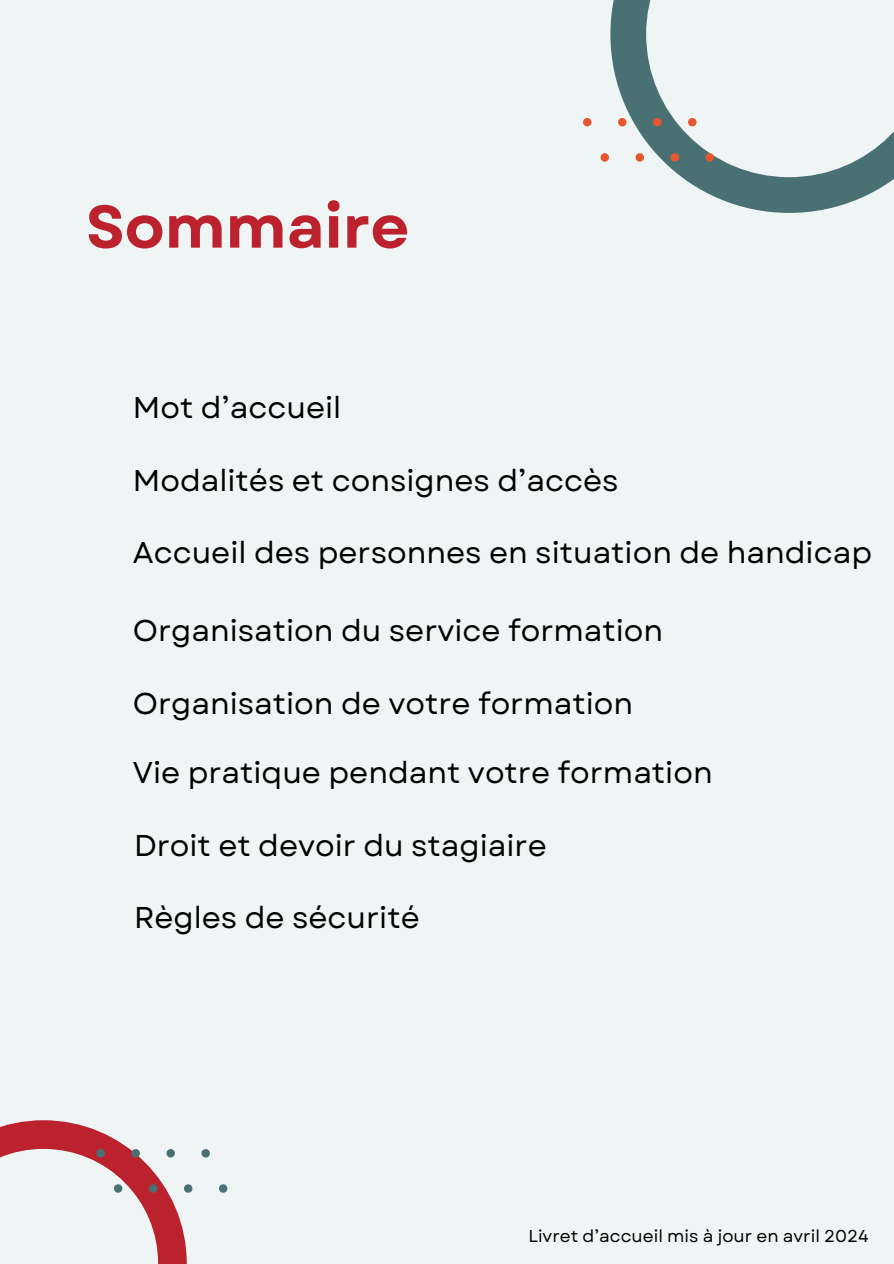
<style>
.page{position:relative;width:894px;height:1264px;background:#fff}
.page>*{position:absolute;margin:0;border:0;box-sizing:border-box;transform-origin:0 0}
.t1{font:700 60px "Garet";color:#bc212e}
.t2{font:30px "Garet";color:#000}
.t3{font:17.1px "Garet";color:#000}
</style>
<div class="page">
<div style="left:0;top:0;width:893px;height:1263px;background:#eff5f5"></div>
<svg style="left:610px;top:0;width:283px;height:212px"></svg>
<svg style="left:583px;top:118px;width:8px;height:8px"></svg>
<svg style="left:618px;top:118px;width:8px;height:8px"></svg>
<svg style="left:653px;top:118px;width:8px;height:8px"></svg>
<svg style="left:688px;top:118px;width:8px;height:8px"></svg>
<svg style="left:600px;top:153px;width:8px;height:9px"></svg>
<svg style="left:635px;top:153px;width:8px;height:9px"></svg>
<svg style="left:670px;top:153px;width:8px;height:9px"></svg>
<svg style="left:705px;top:153px;width:8px;height:9px"></svg>
<svg style="left:201px;top:1149px;width:9px;height:8px"></svg>
<svg style="left:0;top:1120px;width:192px;height:143px"></svg>
<svg style="left:219px;top:1184px;width:8px;height:8px"></svg>
<h1 class="t1" style="left:86px;top:189px;width:324px">Sommaire</h1>
<p class="t2" style="left:133px;top:388px;width:210px">Mot d’accueil</p>
<p class="t2" style="left:133px;top:461px;width:487px">Modalités et consignes d’accès</p>
<p class="t2" style="left:133px;top:534px;width:740px">Accueil des personnes en situation de handicap</p>
<p class="t2" style="left:133px;top:612px;width:531px">Organisation du service formation</p>
<p class="t2" style="left:133px;top:685px;width:501px">Organisation de votre formation</p>
<p class="t2" style="left:133px;top:753px;width:581px">Vie pratique pendant votre formation</p>
<p class="t2" style="left:134px;top:826px;width:414px">Droit et devoir du stagiaire</p>
<p class="t2" style="left:134px;top:899px;width:287px">Règles de sécurité</p>
<p class="t3" style="left:528px;top:1224px;width:342px">Livret d’accueil mis à jour en avril 2024</p>
</div>
